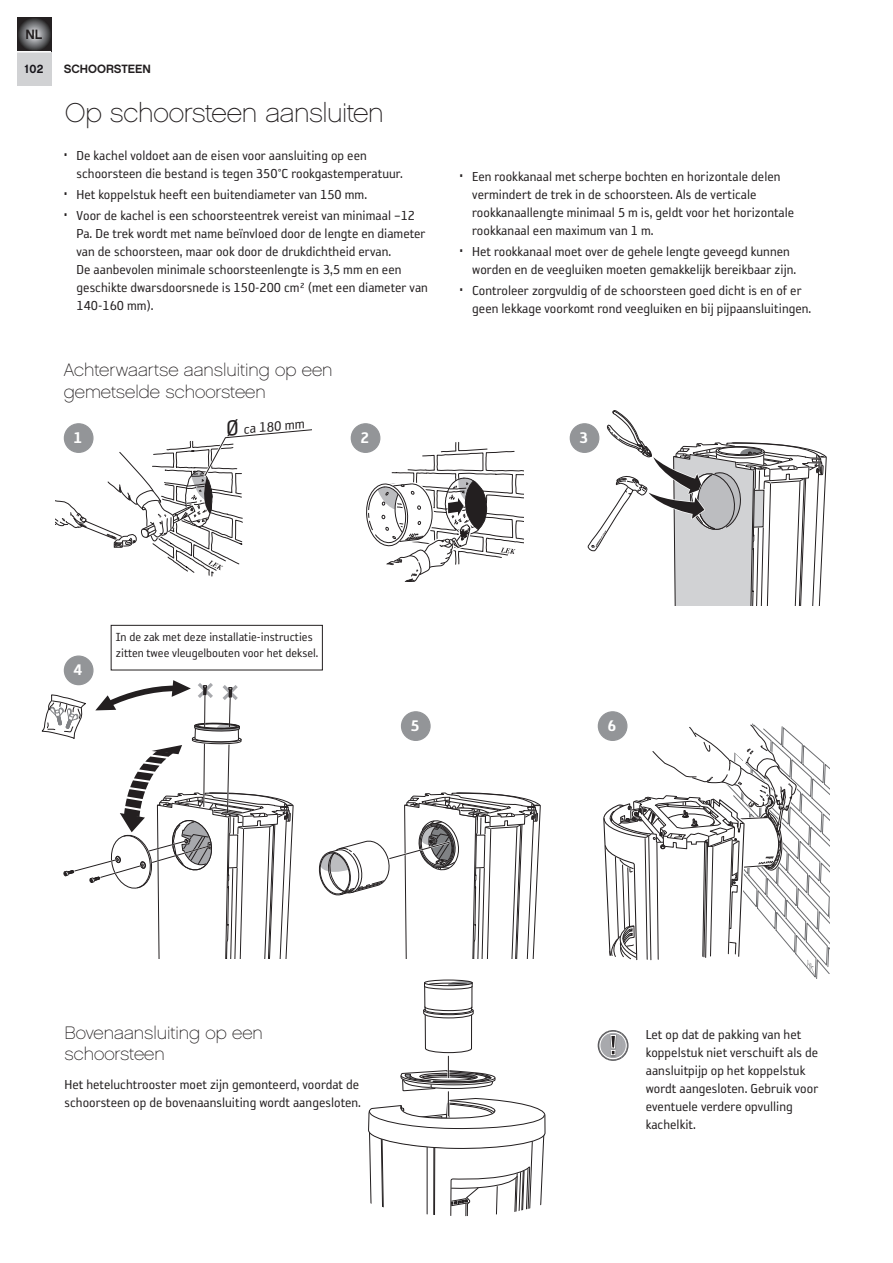
<style>
.page{position:relative;width:893px;height:1263px;background:#fff}
.page>*{position:absolute;margin:0;border:0;box-sizing:border-box;transform-origin:0 0}
.t1{font:30.3px "Reykjavik One OT D Gauge";color:#231f20}
.t2{font:27px "Chalet Paris Nineteen Sixty";letter-spacing:-.015em;color:#231f20}
.t3{font:18px/21.6px "Chalet Paris Nineteen Sixty";color:#231f20}
.t4{font:17.55px "Reykjavik One OT C Gauge";color:#fff}
.t5{font:15.6px "Reykjavik One OT A Gauge";color:#231f20}
.t6{font:15px/18px "Reykjavik One OT A Gauge";color:#231f20}
.t7{font:13.5px/16.5px "Reykjavik One OT A Gauge";color:#231f20}
.t8{font:13.5px "Chalet New York Nineteen Sixty";color:#231f20}
.t9{font:12px "Chalet New York Nineteen Sixty";color:#231f20}
.t10{font:12px "Chalet New York Nineteen Sixty";color:#16141a}
.s1{font-size:25.05px}
</style>
<div class="page">
<svg style="left:587px;top:410px;width:240px;height:195px"></svg>
<svg style="left:55px;top:428px;width:256px;height:148px"></svg>
<svg style="left:366px;top:442px;width:158px;height:140px"></svg>
<div style="left:351px;top:424px;width:29px;height:28px;background:#939598;border-radius:50%"></div>
<div style="left:351px;top:423px;width:29px;height:30px;border:1px solid #939598;border-radius:50%"></div>
<div style="left:570px;top:424px;width:29px;height:28px;background:#939598;border-radius:50%"></div>
<div style="left:570px;top:423px;width:29px;height:30px;border:1px solid #939598;border-radius:50%"></div>
<div style="left:64px;top:424px;width:29px;height:28px;background:#939598;border-radius:50%"></div>
<div style="left:64px;top:423px;width:30px;height:30px;border:1px solid #939598;border-radius:50%"></div>
<div style="left:401px;top:712px;width:29px;height:28px;background:#939598;border-radius:50%"></div>
<div style="left:401px;top:711px;width:30px;height:30px;border:1px solid #939598;border-radius:50%"></div>
<div style="left:598px;top:712px;width:29px;height:28px;background:#939598;border-radius:50%"></div>
<div style="left:598px;top:711px;width:29px;height:30px;border:1px solid #939598;border-radius:50%"></div>
<div style="left:64px;top:656px;width:29px;height:29px;background:#939598;border-radius:50%"></div>
<div style="left:64px;top:655px;width:30px;height:30px;border:1px solid #939598;border-radius:50%"></div>
<img style="left:608px;top:1030px;width:10px;height:31px">
<svg style="left:598px;top:1031px;width:30px;height:29px"></svg>
<svg style="left:42px;top:680px;width:252px;height:278px"></svg>
<svg style="left:318px;top:792px;width:223px;height:166px"></svg>
<svg style="left:601px;top:713px;width:228px;height:266px"></svg>
<svg style="left:368px;top:979px;width:178px;height:238px"></svg>
<div style="left:17px;top:17px;width:34px;height:68px;background:#d1d2d4"></div>
<svg style="left:17px;top:17px;width:34px;height:34px"></svg>
<hr style="left:17px;top:51px;width:34px;height:2px;background:#fff">
<div style="left:111px;top:625px;width:212px;height:45px;border:1px solid #231f20"></div>
<p class="t8" style="left:25px;top:26px;width:19px">NL</p>
<p class="t10" style="left:25px;top:61px;width:20px">102</p>
<p class="t9" style="left:64px;top:61px;width:89px">SCHOORSTEEN</p>
<h2 class="t2" style="left:65px;top:97px;width:320px">Op schoorsteen aansluiten</h2>
<p class="t6" style="left:77px;top:147px;width:328px;text-indent:-13px">• De kachel voldoet aan de eisen voor aansluiting op een schoorsteen die bestand is tegen 350°C rookgastemperatuur.</p>
<p class="t6" style="left:64px;top:186px;width:305px">• Het koppelstuk heeft een buitendiameter van 150 mm.</p>
<p class="t6" style="left:77px;top:207px;width:353px;text-indent:-13px">• Voor de kachel is een schoorsteentrek vereist van minimaal –12<br>Pa. De trek wordt met name beïnvloed door de lengte en diameter van de schoorsteen, maar ook door de drukdichtheid ervan.<br>De aanbevolen minimale schoorsteenlengte is 3,5 mm en een geschikte dwarsdoorsnede is 150-200 cm² (met een diameter van 140-160 mm).</p>
<p class="t3" style="left:64px;top:359px;width:270px">Achterwaartse aansluiting op een gemetselde schoorsteen</p>
<p class="t6" style="left:472px;top:168px;width:324px;text-indent:-13px">• Een rookkanaal met scherpe bochten en horizontale delen vermindert de trek in de schoorsteen. Als de verticale rookkanaallengte minimaal 5 m is, geldt voor het horizontale rookkanaal een maximum van 1 m.</p>
<p class="t6" style="left:472px;top:243px;width:326px;text-indent:-13px">• Het rookkanaal moet over de gehele lengte geveegd kunnen worden en de veegluiken moeten gemakkelijk bereikbaar zijn.</p>
<p class="t6" style="left:472px;top:282px;width:341px;text-indent:-13px">• Controleer zorgvuldig of de schoorsteen goed dicht is en of er geen lekkage voorkomt rond veegluiken en bij pijpaansluitingen.</p>
<p class="t5" style="left:225px;top:423px;width:81px;rotate:-5deg"><span class="s1">Ø</span> ca 180 mm</p>
<p class="t4" style="left:74px;top:428px;width:10px">1</p>
<p class="t4" style="left:360px;top:428px;width:10px">2</p>
<p class="t4" style="left:579px;top:428px;width:10px">3</p>
<p class="t4" style="left:74px;top:660px;width:10px">4</p>
<p class="t7" style="left:116px;top:628px;width:204px">In de zak met deze installatie-instructies zitten twee vleugelbouten voor het deksel.</p>
<p class="t4" style="left:411px;top:716px;width:10px">5</p>
<p class="t4" style="left:607px;top:716px;width:10px">6</p>
<p class="t3" style="left:64px;top:1022px;width:200px">Bovenaansluiting op een schoorsteen</p>
<p class="t6" style="left:646px;top:1025px;width:174px">Let op dat de pakking van het koppelstuk niet verschuift als de aansluitpijp op het koppelstuk wordt aangesloten. Gebruik voor eventuele verdere opvulling kachelkit.</p>
<h1 class="t1" style="left:609px;top:1029px;width:9px">!</h1>
<p class="t6" style="left:64px;top:1076px;width:298px">Het heteluchtrooster moet zijn gemonteerd, voordat de schoorsteen op de bovenaansluiting wordt aangesloten.</p>
</div>
